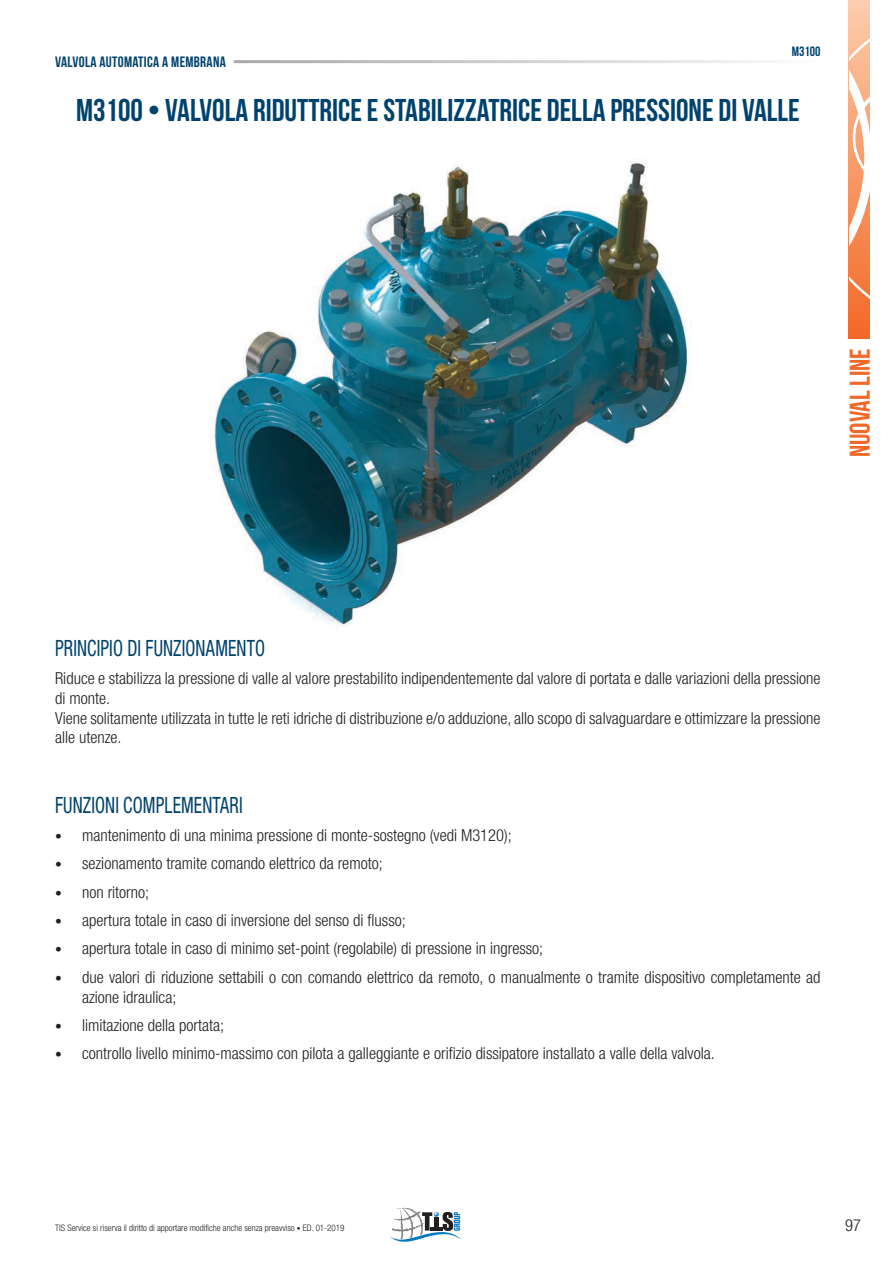
<style>
.page{position:relative;width:893px;height:1263px;background:#fff}
.page>*{position:absolute;margin:0;border:0;box-sizing:border-box;transform-origin:0 0}
.t1{font:31.5px "Bebas Neue";color:#00426e}
.t2{font:700 28.5px "Bebas Neue";color:#f26828}
.t3{font:condensed 22.5px "Helvetica Neue";letter-spacing:.005em;color:#00426e;scale:.8 1}
.t4{font:300 condensed 16.5px/19.8px "Helvetica Neue";color:#231f20}
.t5{font:15px "Bebas Neue";letter-spacing:.02em;color:#00426e}
.t6{font:13.5px "Bebas Neue";color:#00426e}
.t7{font:300 condensed 9px "Helvetica Neue";color:#231f20}
.s1{font-size:13.5px}
.s2{font-size:7.5px}
</style>
<div class="page">
<svg style="left:848px;top:0;width:22px;height:338px"></svg>
<svg style="left:849px;top:6px;width:21px;height:325px"></svg>
<svg style="left:390px;top:1208px;width:71px;height:34px"></svg>
<img style="left:212px;top:161px;width:476px;height:465px">
<p class="t5" style="left:55px;top:54px;width:172px">VALVOLA AUTOMATICA A MEMBRANA</p>
<p class="t6" style="left:792px;top:44px;width:30px">M3100</p>
<h1 class="t1" style="left:76px;top:93px;width:725px">M3100 • VALVOLA RIDUTTRICE E STABILIZZATRICE DELLA PRESSIONE DI VALLE</h1>
<h2 class="t2" style="left:844px;top:457px;width:110px;rotate:-90deg">NUOVAL LINE</h2>
<h3 class="t3" style="left:55px;top:635px;width:264px">PRINCIPIO DI FUNZIONAMENTO</h3>
<p class="t4" style="left:55px;top:668px;width:767px">Riduce e stabilizza la pressione di valle al valore prestabilito indipendentemente dal valore di portata e dalle variazioni della pressione di monte.<br>Viene solitamente utilizzata in tutte le reti idriche di distribuzione e/o adduzione, allo scopo di salvaguardare e ottimizzare la pressione alle utenze.</p>
<h3 class="t3" style="left:55px;top:792px;width:236px">FUNZIONI COMPLEMENTARI</h3>
<p class="t4" style="left:55px;top:825px;width:458px"><span class="s1">•</span> mantenimento di una minima pressione di monte-sostegno (vedi M3120);</p>
<p class="t4" style="left:55px;top:853px;width:329px"><span class="s1">•</span> sezionamento tramite comando elettrico da remoto;</p>
<p class="t4" style="left:55px;top:882px;width:96px"><span class="s1">•</span> non ritorno;</p>
<p class="t4" style="left:55px;top:910px;width:352px"><span class="s1">•</span> apertura totale in caso di inversione del senso di flusso;</p>
<p class="t4" style="left:55px;top:938px;width:490px"><span class="s1">•</span> apertura totale in caso di minimo set-point (regolabile) di pressione in ingresso;</p>
<p class="t4" style="left:82px;top:967px;width:740px;text-indent:-27px"><span class="s1">•</span> due valori di riduzione settabili o con comando elettrico da remoto, o manualmente o tramite dispositivo completamente ad azione idraulica;</p>
<p class="t4" style="left:55px;top:1015px;width:171px"><span class="s1">•</span> limitazione della portata;</p>
<p class="t4" style="left:55px;top:1043px;width:661px"><span class="s1">•</span> controllo livello minimo-massimo con pilota a galleggiante e orifizio dissipatore installato a valle della valvola.</p>
<p class="t7" style="left:55px;top:1222px;width:291px">TIS Service si riserva il diritto di apportare modifiche anche senza preavviso <span class="s2">•</span> ED. 01-2019</p>
<p class="t4" style="left:845px;top:1215px;width:17px">97</p>
</div>
